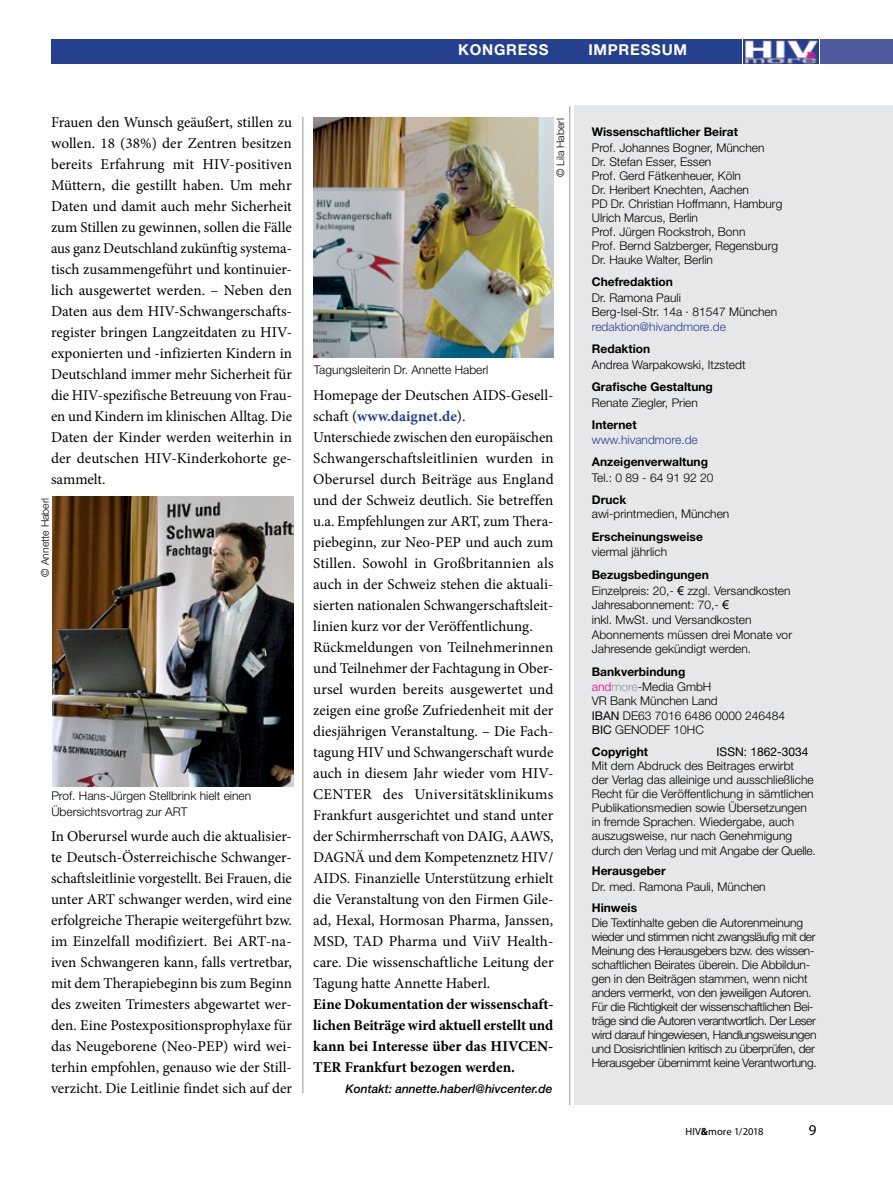
<style>
.page{position:relative;width:893px;height:1191px;background:#fff}
.page>*{position:absolute;margin:0;border:0;box-sizing:border-box;transform-origin:0 0}
.t1{font:15px/21px "Minion Pro";color:#000;text-align:justify}
.t2{font:700 15px/21px "Minion Pro";color:#000;text-align:justify}
.t3{font:700 15px "Helvetica Neue";letter-spacing:.05em;color:#fff}
.t4{font:15px "Myriad Pro";color:#000}
.t5{font:300 12px/14px "Helvetica Neue";color:#000}
.t6{font:300 12px/14px "Helvetica Neue";letter-spacing:-.025em;color:#000}
.t7{font:700 12px/15.6px "Helvetica Neue";color:#000}
.t8{font:300 12px "Helvetica Neue";color:#25408f}
.t9{font:italic 500 12px "Helvetica Neue";color:#000}
.t10{font:12px "Helvetica Neue";color:#000}
.t11{font:300 10.5px "Helvetica Neue";color:#000}
.t12{font:10.5px "Myriad Pro";letter-spacing:.01em;color:#000}
.s1{font-weight:700;color:#25408f}
.s2{font-weight:700}
.s3{font-family:"Arial";font-weight:400}
.s4{font-weight:300;color:#ec008c}
.s5{font-weight:300;color:#939598}
.s6{font-weight:300}
.s7{font-weight:400}
</style>
<div class="page">
<div style="left:821px;top:39px;width:72px;height:25px;background:#4f5b9e"></div>
<div style="left:51px;top:39px;width:690px;height:25px;background:#25408f"></div>
<img style="left:744px;top:39px;width:74px;height:25px">
<div style="left:575px;top:105px;width:318px;height:1000px;background:#e6e7e8"></div>
<hr style="left:302px;top:117px;width:1px;height:976px;background:#939598">
<hr style="left:569px;top:106px;width:1px;height:999px;background:#939598">
<img style="left:314px;top:118px;width:239px;height:239px">
<img style="left:52px;top:496px;width:241px;height:290px">
<p class="t3" style="left:458px;top:40px;width:92px">Kongress</p>
<p class="t1" style="left:51px;top:112px;width:243px">Frauen den Wunsch geäußert, stillen zu wollen. 18 (38%) der Zentren besitzen bereits Erfahrung mit HIV-positiven Müttern, die gestillt haben. Um mehr Daten und damit auch mehr Sicherheit zum Stillen zu gewinnen, sollen die Fälle aus ganz Deutschland zukünftig systema&shy;tisch zusammengeführt und kontinuier&shy;lich ausgewertet werden. – Neben den Daten aus dem HIV-Schwangerschafts&shy;register bringen Langzeitdaten zu HIV&shy;exponierten und -infizierten Kindern in Deutschland immer mehr Sicherheit für die HIV-spezifische Betreuung von Frau&shy;en und Kindern im klinischen Alltag. Die Daten der Kinder werden weiterhin in der deutschen HIV-Kinderkohorte ge&shy;sammelt.</p>
<p class="t11" style="left:39px;top:577px;width:80px;rotate:-90deg">© Annette Haberl</p>
<p class="t5" style="left:51px;top:787px;width:201px;line-height:15.9px">Prof. Hans-Jürgen Stellbrink hielt einen<br>Übersichtsvortrag zur ART</p>
<p class="t1" style="left:51px;top:826px;width:243px">In Oberursel wurde auch die aktualisier&shy;te Deutsch-Österreichische Schwanger&shy;schaftsleitlinie vorgestellt. Bei Frauen, die unter ART schwanger werden, wird eine erfolgreiche Therapie weitergeführt bzw. im Einzelfall modifiziert. Bei ART-na&shy;iven Schwangeren kann, falls vertretbar, mit dem Therapiebeginn bis zum Beginn des zweiten Trimesters abgewartet wer&shy;den. Eine Postexpositionsprophylaxe für das Neugeborene (Neo-PEP) wird wei&shy;terhin empfohlen, genauso wie der Still&shy;verzicht. Die Leitlinie findet sich auf der</p>
<p class="t11" style="left:554px;top:177px;width:60px;rotate:-90deg">© Lila Haberl</p>
<p class="t5" style="left:314px;top:362px;width:176px">Tagungsleiterin Dr. Annette Haberl</p>
<p class="t1" style="left:313px;top:385px;width:242px;text-align:left">Homepage der Deutschen AIDS-Gesell&shy;schaft (<span class="s1">www.daignet.de</span>).<br>Unterschiede zwischen den europäischen Schwangerschaftsleitlinien wurden in Oberursel durch Beiträge aus England und der Schweiz deutlich. Sie betreffen u.a. Empfehlungen zur ART, zum Thera&shy;piebeginn, zur Neo-PEP und auch zum Stillen. Sowohl in Großbritannien als auch in der Schweiz stehen die aktuali&shy;sierten nationalen Schwangerschaftsleit&shy;linien kurz vor der Veröffentlichung.<br>Rückmeldungen von Teilnehmerinnen und Teilnehmer der Fachtagung in Ober&shy;ursel wurden bereits ausgewertet und zeigen eine große Zufriedenheit mit der diesjährigen Veranstaltung. – Die Fach&shy;tagung HIV und Schwangerschaft wurde auch in diesem Jahr wieder vom HIV-CENTER des Universitätsklinikums Frankfurt ausgerichtet und stand unter der Schirmherrschaft von DAIG, AAWS, DAGNÄ und dem Kompetenznetz HIV/ AIDS. Finanzielle Unterstützung erhielt die Veranstaltung von den Firmen Gile&shy;ad, Hexal, Hormosan Pharma, Janssen, MSD, TAD Pharma und ViiV Health&shy;care. Die wissenschaftliche Leitung der Tagung hatte Annette Haberl.</p>
<p class="t2" style="left:313px;top:993px;width:242px">Eine Dokumentation der wissenschaft&shy;lichen Beiträge wird aktuell erstellt und kann bei Interesse über das HIVCEN-TER Frankfurt bezogen werden.</p>
<p class="t9" style="left:346px;top:1081px;width:208px">Kontakt: annette.haberl@hivcenter.de</p>
<p class="t3" style="left:588px;top:40px;width:100px">Impressum</p>
<p class="t7" style="left:592px;top:124px;width:148px">Wissenschaftlicher Beirat</p>
<p class="t5" style="left:592px;top:141px;width:192px">Prof. Johannes Bogner, München<br>Dr. Stefan Esser, Essen<br>Prof. Gerd Fätkenheuer, Köln<br>Dr. Heribert Knechten, Aachen<br>PD Dr. Christian Hoffmann, Hamburg<br>Ulrich Marcus, Berlin<br>Prof. Jürgen Rockstroh, Bonn<br>Prof. Bernd Salzberger, Regensburg<br>Dr. Hauke Walter, Berlin</p>
<p class="t7" style="left:592px;top:274px;width:83px">Chefredaktion</p>
<p class="t5" style="left:592px;top:290px;width:187px">Dr. Ramona Pauli<br>Berg-Isel-Str. 14a · 81547 München</p>
<p class="t8" style="left:592px;top:319px;width:136px">redaktion@hivandmore.de</p>
<p class="t7" style="left:592px;top:340px;width:60px">Redaktion</p>
<p class="t5" style="left:592px;top:357px;width:155px">Andrea Warpakowski, Itzstedt</p>
<p class="t7" style="left:592px;top:379px;width:123px">Grafische Gestaltung</p>
<p class="t5" style="left:592px;top:395px;width:108px">Renate Ziegler, Prien</p>
<p class="t7" style="left:592px;top:417px;width:46px">Internet</p>
<p class="t8" style="left:592px;top:432px;width:108px">www.hivandmore.de</p>
<p class="t7" style="left:592px;top:454px;width:118px">Anzeigenverwaltung</p>
<p class="t5" style="left:592px;top:470px;width:123px">Tel.: 0 89 - 64 91 92 20</p>
<p class="t7" style="left:592px;top:491px;width:36px">Druck</p>
<p class="t5" style="left:592px;top:507px;width:139px">awi-printmedien, München</p>
<p class="t7" style="left:592px;top:528px;width:113px">Erscheinungsweise</p>
<p class="t5" style="left:592px;top:545px;width:77px">viermal jährlich</p>
<p class="t5" style="left:592px;top:566px;width:200px;line-height:15.9px"><span class="s2">Bezugsbedingungen<br></span>Einzelpreis: 20,- <span class="s3">€</span> zzgl. Versandkosten</p>
<p class="t5" style="left:592px;top:597px;width:202px;line-height:14.7px">Jahresabonnement: 70,- <span class="s3">€<br></span>inkl. MwSt. und Versandkosten<br>Abonnements müssen drei Monate vor<br>Jahresende gekündigt werden.</p>
<p class="t7" style="left:592px;top:663px;width:121px">Bankverbindung <span class="s4">and</span><span class="s5">more</span><span class="s6">-Media GmbH</span></p>
<p class="t5" style="left:592px;top:694px;width:195px">VR Bank München Land<br><span class="s7">IBAN</span> DE63 7016 6486 0000 246484<br><span class="s7">BIC</span> GENODEF 10HC</p>
<p class="t7" style="left:592px;top:744px;width:58px">Copyright</p>
<p class="t10" style="left:716px;top:745px;width:94px">ISSN: 1862-3034</p>
<p class="t5" style="left:592px;top:758px;width:226px">Mit dem Abdruck des Beitrages erwirbt<br>der Verlag das alleinige und ausschließliche Recht für die Veröffentlichung in sämtlichen Publikationsmedien sowie Übersetzungen in fremde Sprachen. Wiedergabe, auch auszugsweise, nur nach Genehmigung durch den Verlag und mit Angabe der Quelle.</p>
<p class="t7" style="left:592px;top:863px;width:76px">Herausgeber</p>
<p class="t5" style="left:592px;top:879px;width:175px">Dr. med. Ramona Pauli, München</p>
<p class="t7" style="left:592px;top:899px;width:47px">Hinweis</p>
<p class="t6" style="left:592px;top:916px;width:226px">Die Textinhalte geben die Autorenmeinung wieder und stimmen nicht zwangsläufig mit der Meinung des Herausgebers bzw. des wissen&shy;schaftlichen Beirates überein. Die Abbildun&shy;gen in den Beiträgen stammen, wenn nicht anders vermerkt, von den jeweiligen Autoren.<br>Für die Richtigkeit der wissenschaftlichen Bei&shy;träge sind die Autoren verantwortlich. Der Leser wird darauf hingewiesen, Handlungsweisungen und Dosisrichtlinien kritisch zu überprüfen, der Herausgeber übernimmt keine Verantwortung.</p>
<p class="t12" style="left:685px;top:1125px;width:80px">HIV<span class="s2">&amp;</span>more 1/2018</p>
<p class="t4" style="left:809px;top:1120px;width:9px">9</p>
</div>
